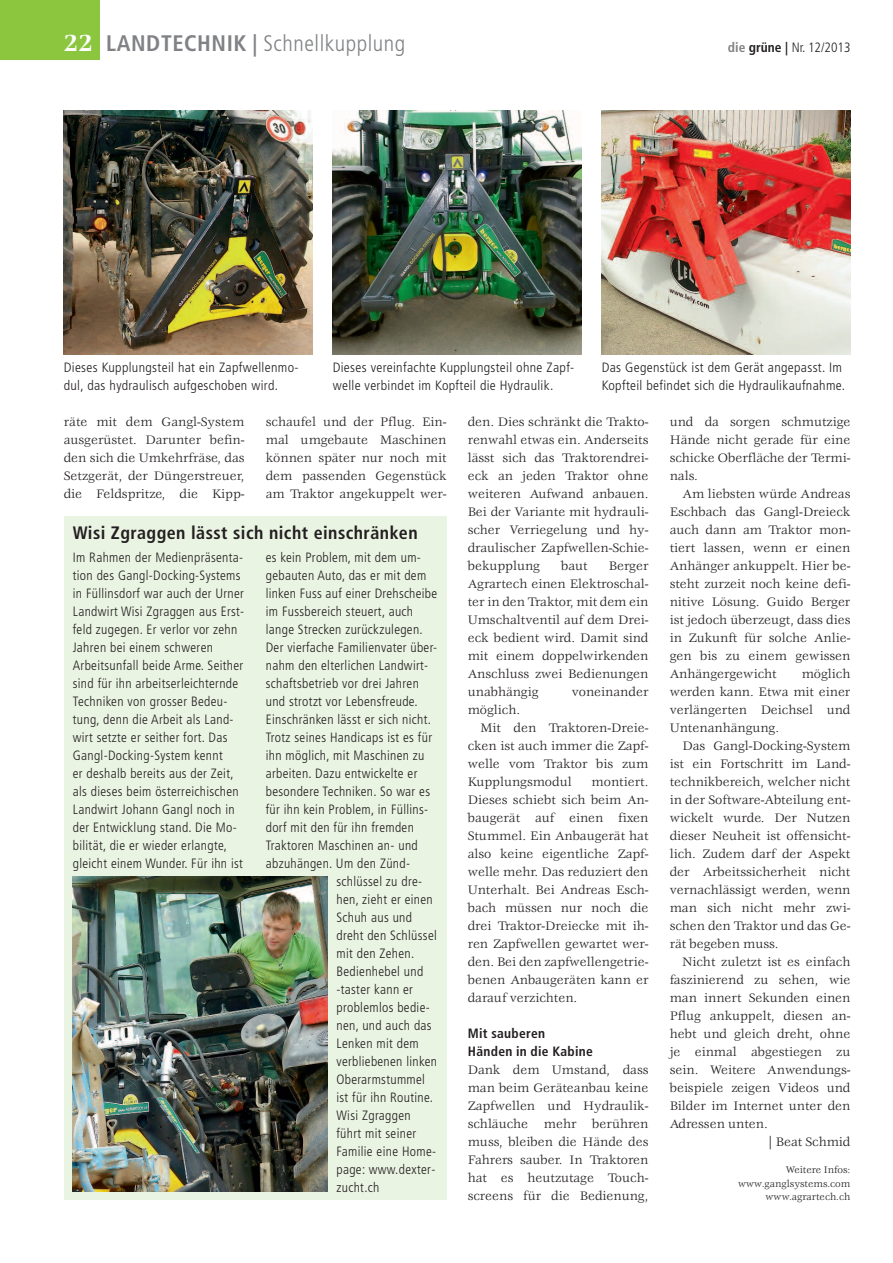
<style>
.page{position:relative;width:893px;height:1263px;background:#fff}
.page>*{position:absolute;margin:0;border:0;box-sizing:border-box;transform-origin:0 0}
.t1{font:300 condensed 22.5px "Frutiger";letter-spacing:.025em;color:#808285}
.t2{font:700 condensed 18px "Frutiger";letter-spacing:.025em;color:#231f20}
.t3{font:13.5px/18px "Veljovic";color:#231f20;text-align:justify}
.t4{font:300 condensed 13.5px/18px "Frutiger";letter-spacing:.025em;color:#231f20}
.t5{font:700 condensed 13.5px/18px "Frutiger";letter-spacing:.025em;color:#231f20}
.t6{font:10.5px/13.5px "Veljovic";color:#231f20;text-align:right}
.s1{font-family:"Veljovic";font-weight:700;font-stretch:normal;font-size:25.5px;color:#fff}
.s2{font-weight:700}
.s3{font-weight:700;color:#808285}
</style>
<div class="page">
<div style="left:0;top:0;width:100px;height:60px;background:#8bc63e"></div>
<div style="left:64px;top:516px;width:382px;height:684px;background:#eaf4e3"></div>
<img style="left:72px;top:876px;width:255px;height:316px">
<img style="left:64px;top:111px;width:249px;height:243px">
<img style="left:333px;top:111px;width:248px;height:243px">
<img style="left:602px;top:111px;width:248px;height:243px">
<h1 class="t1" style="left:64px;top:34px;width:343px"><span class="s1">22</span> <span class="s2">LANDTECHNIK |</span> Schnellkupplung</h1>
<p class="t4" style="left:728px;top:40px;width:124px"><span class="s3">die</span> <span class="s2">grüne |</span> Nr. 12/2013</p>
<p class="t4" style="left:64px;top:359px;width:236px">Dieses Kupplungsteil hat ein Zapfwellenmo&shy;dul, das hydraulisch aufgeschoben wird.</p>
<p class="t4" style="left:333px;top:359px;width:243px">Dieses vereinfachte Kupplungsteil ohne Zapf&shy;welle verbindet im Kopfteil die Hydraulik.</p>
<p class="t4" style="left:602px;top:359px;width:245px">Das Gegenstück ist dem Gerät angepasst. Im<br>Kopfteil befindet sich die Hydraulikaufnahme.</p>
<p class="t3" style="left:64px;top:414px;width:182px">räte mit dem Gangl-System ausgerüstet. Darunter befin&shy;den sich die Umkehrfräse, das Setzgerät, der Düngerstreuer, die Feldspritze, die Kipp-</p>
<p class="t3" style="left:266px;top:414px;width:182px">schaufel und der Pflug. Ein&shy;mal umgebaute Maschinen können später nur noch mit dem passenden Gegenstück am Traktor angekuppelt wer-</p>
<p class="t3" style="left:468px;top:414px;width:182px">den. Dies schränkt die Trakto&shy;renwahl etwas ein. Anderseits lässt sich das Traktorendrei&shy;eck an jeden Traktor ohne weiteren Aufwand anbauen.<br>Bei der Variante mit hydrauli&shy;scher Verriegelung und hy&shy;draulischer Zapfwellen-Schie&shy;bekupplung</p>
<h2 class="t2" style="left:73px;top:525px;width:346px">Wisi Zgraggen lässt sich nicht einschränken</h2>
<p class="t4" style="left:73px;top:550px;width:173px">Im Rahmen der Medienpräsenta&shy;tion des Gangl-Docking-Systems in Füllinsdorf war auch der Urner<br>Landwirt Wisi Zgraggen aus Erst&shy;feld zugegen. Er verlor vor zehn<br>Jahren bei einem schweren<br>Arbeitsunfall beide Arme. Seither sind für ihn arbeitserleichternde<br>Techniken von grosser Bedeu&shy;tung, denn die Arbeit als Land&shy;wirt setzte er seither fort. Das<br>Gangl-Docking-System kennt<br>er deshalb bereits aus der Zeit, als dieses beim österreichischen<br>Landwirt Johann Gangl noch in der Entwicklung stand. Die Mo&shy;bilität, die er wieder erlangte, gleicht einem Wunder. Für ihn ist</p>
<p class="t4" style="left:266px;top:550px;width:157px">es kein Problem, mit dem um-</p>
<p class="t3" style="left:561px;top:558px;width:28px">baut</p>
<p class="t3" style="left:468px;top:558px;width:182px;text-indent:141px">Berger Agrartech einen Elektroschal&shy;ter in den Traktor, mit dem ein Umschaltventil auf dem Drei&shy;eck bedient wird. Damit sind mit einem doppelwirkenden Anschluss zwei Bedienungen unabhängig</p>
<p class="t4" style="left:266px;top:568px;width:162px">gebauten Auto, das er mit dem</p>
<p class="t4" style="left:266px;top:586px;width:173px">linken Fuss auf einer Drehscheibe</p>
<p class="t4" style="left:266px;top:604px;width:149px">im Fussbereich steuert, auch</p>
<p class="t4" style="left:266px;top:622px;width:159px">lange Strecken zurückzulegen.</p>
<p class="t4" style="left:266px;top:640px;width:173px">Der vierfache Familienvater über-</p>
<p class="t4" style="left:266px;top:658px;width:164px">nahm den elterlichen Landwirt-</p>
<p class="t4" style="left:266px;top:676px;width:155px">schaftsbetrieb vor drei Jahren</p>
<p class="t4" style="left:266px;top:694px;width:153px">und strotzt vor Lebensfreude.</p>
<p class="t4" style="left:266px;top:712px;width:167px">Einschränken lässt er sich nicht.</p>
<p class="t4" style="left:266px;top:730px;width:168px">Trotz seines Handicaps ist es für</p>
<p class="t4" style="left:266px;top:748px;width:160px">ihn möglich, mit Maschinen zu</p>
<p class="t4" style="left:266px;top:766px;width:153px">arbeiten. Dazu entwickelte er</p>
<p class="t4" style="left:266px;top:784px;width:166px">besondere Techniken. So war es</p>
<p class="t4" style="left:266px;top:802px;width:164px">für ihn kein Problem, in Füllins-</p>
<p class="t4" style="left:266px;top:820px;width:150px">dorf mit den für ihn fremden</p>
<p class="t4" style="left:266px;top:838px;width:154px">Traktoren Maschinen an- und</p>
<p class="t4" style="left:266px;top:856px;width:146px">abzuhängen. Um den Zünd-</p>
<p class="t4" style="left:336px;top:874px;width:87px">schlüssel zu dre-</p>
<p class="t4" style="left:336px;top:892px;width:98px">hen, zieht er einen</p>
<p class="t4" style="left:336px;top:910px;width:77px">Schuh aus und</p>
<p class="t4" style="left:336px;top:928px;width:102px">dreht den Schlüssel</p>
<p class="t4" style="left:336px;top:946px;width:80px">mit den Zehen.</p>
<p class="t4" style="left:336px;top:964px;width:88px">Bedienhebel und</p>
<p class="t4" style="left:336px;top:982px;width:78px">-taster kann er</p>
<p class="t4" style="left:336px;top:1000px;width:95px">problemlos bedie-</p>
<p class="t4" style="left:336px;top:1018px;width:97px">nen, und auch das</p>
<p class="t4" style="left:336px;top:1036px;width:84px">Lenken mit dem</p>
<p class="t4" style="left:336px;top:1054px;width:102px">verbliebenen linken</p>
<p class="t4" style="left:336px;top:1072px;width:90px">Oberarmstummel</p>
<p class="t4" style="left:336px;top:1090px;width:98px">ist für ihn Routine.</p>
<p class="t4" style="left:336px;top:1108px;width:76px">Wisi Zgraggen</p>
<p class="t4" style="left:336px;top:1126px;width:81px">führt mit seiner</p>
<p class="t4" style="left:336px;top:1144px;width:101px">Familie eine Home-</p>
<p class="t4" style="left:336px;top:1162px;width:100px">page: www.dexter-</p>
<p class="t4" style="left:336px;top:1180px;width:45px">zucht.ch</p>
<p class="t3" style="left:572px;top:684px;width:78px">voneinander</p>
<p class="t3" style="left:468px;top:702px;width:54px">möglich.</p>
<p class="t3" style="left:480px;top:720px;width:169px">Mit den Traktoren-Dreie-</p>
<p class="t3" style="left:468px;top:738px;width:182px">cken ist auch immer die Zapf-</p>
<p class="t3" style="left:468px;top:756px;width:182px">welle vom Traktor bis zum</p>
<p class="t3" style="left:468px;top:774px;width:105px">Kupplungsmodul</p>
<p class="t3" style="left:468px;top:774px;width:182px;text-indent:124px">montiert.<br>Dieses schiebt sich beim An&shy;baugerät auf einen fixen Stummel. Ein Anbaugerät hat also keine eigentliche Zapf&shy;welle mehr. Das reduziert den Unterhalt. Bei Andreas Esch&shy;bach müssen nur noch die drei Traktor-Dreiecke mit ih&shy;ren Zapfwellen gewartet wer&shy;den. Bei den zapfwellengetrie&shy;benen Anbaugeräten kann er darauf verzichten.</p>
<p class="t5" style="left:468px;top:1025px;width:127px">Mit sauberen<br>Händen in die Kabine</p>
<p class="t3" style="left:468px;top:1062px;width:182px">Dank dem Umstand, dass man beim Geräteanbau keine Zapfwellen und Hydraulik&shy;schläuche mehr berühren muss, bleiben die Hände des Fahrers sauber. In Traktoren hat es heutzutage Touch&shy;screens für die Bedienung,</p>
<p class="t3" style="left:670px;top:414px;width:182px">und da sorgen schmutzige Hände nicht gerade für eine schicke Oberfläche der Termi&shy;nals.</p>
<p class="t3" style="left:670px;top:486px;width:182px;text-indent:13px">Am liebsten würde Andreas Eschbach das Gangl-Dreieck auch dann am Traktor mon&shy;tiert lassen, wenn er einen Anhänger ankuppelt. Hier be&shy;steht zurzeit noch keine defi&shy;nitive Lösung. Guido Berger ist jedoch überzeugt, dass dies in Zukunft für solche Anlie&shy;gen bis zu einem gewissen Anhängergewicht</p>
<p class="t3" style="left:670px;top:666px;width:182px;text-indent:132px">möglich werden kann. Etwa mit einer verlängerten Deichsel und Untenanhängung.</p>
<p class="t3" style="left:670px;top:738px;width:182px;text-indent:13px">Das Gangl-Docking-System ist ein Fortschritt im Land&shy;technikbereich, welcher nicht in der Software-Abteilung ent&shy;wickelt wurde. Der Nutzen dieser Neuheit ist offensicht&shy;lich. Zudem darf der Aspekt der Arbeitssicherheit nicht vernachlässigt werden, wenn man sich nicht mehr zwi&shy;schen den Traktor und das Ge&shy;rät begeben muss.</p>
<p class="t3" style="left:682px;top:954px;width:169px">Nicht zuletzt ist es einfach</p>
<p class="t3" style="left:670px;top:972px;width:182px">faszinierend zu sehen, wie</p>
<p class="t3" style="left:670px;top:990px;width:182px">man innert Sekunden einen</p>
<p class="t3" style="left:670px;top:1008px;width:182px">Pflug ankuppelt, diesen an-</p>
<p class="t3" style="left:670px;top:1026px;width:182px">hebt und gleich dreht, ohne</p>
<p class="t3" style="left:670px;top:1044px;width:182px">je einmal abgestiegen zu</p>
<p class="t3" style="left:670px;top:1062px;width:182px">sein. Weitere Anwendungs-</p>
<p class="t3" style="left:670px;top:1080px;width:182px">beispiele zeigen Videos und</p>
<p class="t3" style="left:670px;top:1098px;width:182px">Bilder im Internet unter den</p>
<p class="t3" style="left:670px;top:1116px;width:100px">Adressen unten.</p>
<p class="t3" style="left:768px;top:1134px;width:84px">| Beat Schmid</p>
<p class="t6" style="left:738px;top:1164px;width:114px">Weitere Infos: www.ganglsystems.com www.agrartech.ch</p>
</div>
